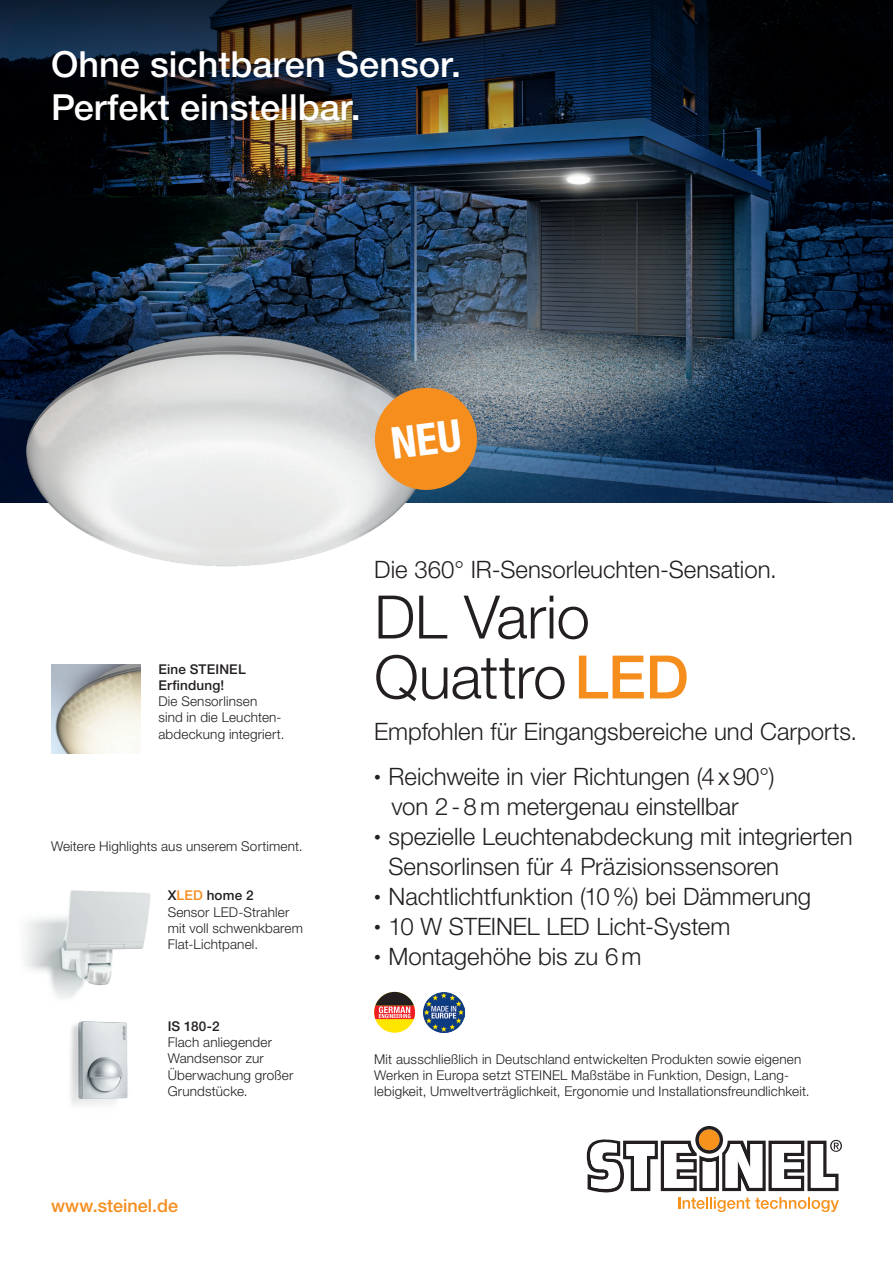
<style>
.page{position:relative;width:893px;height:1263px;background:#fff}
.page>*{position:absolute;margin:0;border:0;box-sizing:border-box;transform-origin:0 0}
.t1{font:300 60px/60px "Helvetica Neue LTW1 G";letter-spacing:-.005em;color:#231f20}
.t2{font:500 36px/43.2px "Helvetica Neue LTW1 G";color:#fff}
.t3{font:300 24px/30px "Helvetica Neue LTW1 G";color:#231f20}
.t4{font:500 18px "Helvetica Neue LTW1 G";color:#f68e1e}
.t5{font:300 13.5px/16.2px "Helvetica Neue LTW1 G";letter-spacing:.01em;color:#231f20}
.t6{font:500 13.5px/16.2px "Helvetica Neue LTW1 G";letter-spacing:.015em;color:#231f20}
.s1{font-weight:500}
.s2{font-weight:500;color:#f68e1e}
.s3{font-size:13.5px}
</style>
<div class="page">
<img style="left:554px;top:176px;width:339px;height:326px">
<img style="left:140px;top:176px;width:414px;height:509px">
<img style="left:0;top:176px;width:464px;height:417px">
<svg style="left:587px;top:1126px;width:255px;height:86px"></svg>
<svg style="left:0;top:0;width:893px;height:176px;background:#141e28"></svg>
<img style="left:24px;top:890px;width:127px;height:102px">
<img style="left:54px;top:992px;width:74px;height:113px">
<img style="left:424px;top:992px;width:40px;height:41px">
<svg style="left:374px;top:992px;width:41px;height:41px"></svg>
<svg style="left:374px;top:992px;width:41px;height:27px"></svg>
<img style="left:51px;top:664px;width:89px;height:89px">
<svg style="left:372px;top:385px;width:108px;height:108px;background:#d49045"></svg>
<h2 class="t2" style="left:51px;top:42px;width:412px">Ohne sichtbaren Sensor.<br>Perfekt einstellbar.</h2>
<p class="t6" style="left:158px;top:661px;width:89px">Eine STEINEL<br>Erfindung!</p>
<p class="t5" style="left:158px;top:693px;width:128px">Die Sensorlinsen sind in die Leuchten&shy;abdeckung integriert.</p>
<p class="t5" style="left:51px;top:838px;width:253px">Weitere Highlights aus unserem Sortiment.</p>
<p class="t5" style="left:168px;top:887px;width:137px"><span class="s1">X</span><span class="s2">LED</span> <span class="s1">home 2<br></span>Sensor LED-Strahler mit voll schwenkbarem<br>Flat-Lichtpanel.</p>
<p class="t6" style="left:168px;top:1018px;width:53px">IS 180-2</p>
<p class="t5" style="left:168px;top:1034px;width:127px">Flach anliegender<br>Wandsensor zur<br>Überwachung großer<br>Grundstücke.</p>
<h3 class="t4" style="left:51px;top:1195px;width:129px">www.steinel.de</h3>
<h3 class="t3" style="left:374px;top:555px;width:404px">Die 360° IR-Sensorleuchten-Sensation.</h3>
<h1 class="t1" style="left:374px;top:587px;width:316px">DL Vario<br>Quattro<span class="s2">LED</span></h1>
<h3 class="t3" style="left:374px;top:717px;width:485px">Empfohlen für Eingangsbereiche und Carports.</h3>
<h3 class="t3" style="left:391px;top:762px;width:384px;text-indent:-17px"><span class="s3">•</span> Reichweite in vier Richtungen (4x90°) von 2-8m metergenau einstellbar</h3>
<h3 class="t3" style="left:389px;top:822px;width:466px;text-indent:-14px"><span class="s3">•</span> spezielle Leuchtenabdeckung mit integrierten<br>Sensorlinsen für 4 Präzisionssensoren</h3>
<h3 class="t3" style="left:374px;top:882px;width:439px"><span class="s3">•</span> Nachtlichtfunktion (10%) bei Dämmerung</h3>
<h3 class="t3" style="left:374px;top:912px;width:358px"><span class="s3">•</span> 10 W STEINEL LED Licht-System</h3>
<h3 class="t3" style="left:374px;top:942px;width:269px"><span class="s3">•</span> Montagehöhe bis zu 6m</h3>
<p class="t5" style="left:374px;top:1051px;width:437px">Mit ausschließlich in Deutschland entwickelten Produkten sowie eigenen<br>Werken in Europa setzt STEINEL Maßstäbe in Funktion, Design, Lang&shy;lebigkeit, Umweltverträglichkeit, Ergonomie und Installationsfreundlichkeit.</p>
</div>
